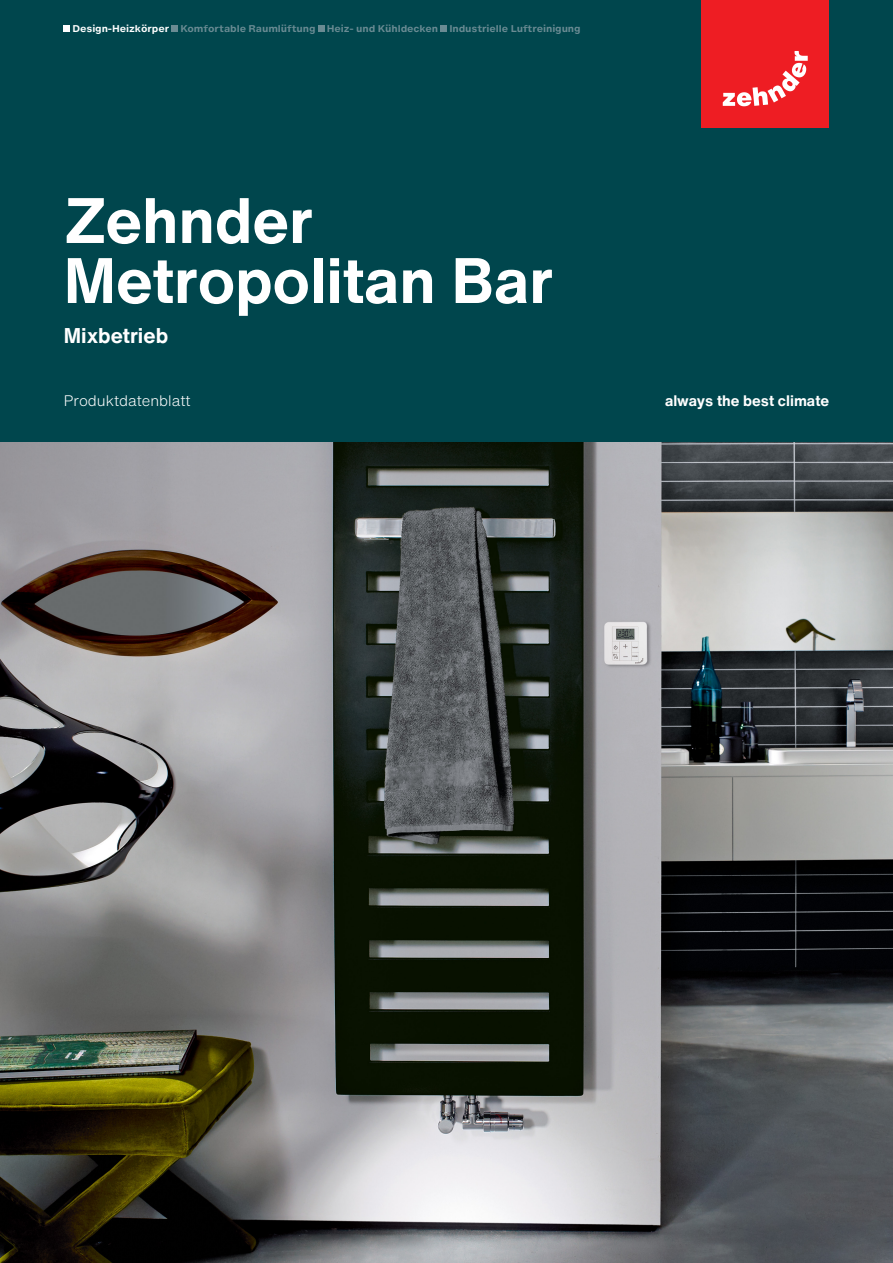
<style>
.page{position:relative;width:893px;height:1263px;background:#fff}
.page>*{position:absolute;margin:0;border:0;box-sizing:border-box;transform-origin:0 0}
.PageTitle{font:700 63px "Helvetica Now Text";color:#fff}
.Operation_Mode{font:700 21px "Helvetica Now Text";color:#fff}
.Claim{font:700 15px "Helvetica Now Text";color:#fff}
.PageSubTitle{font:300 15px "Helvetica Now Text";color:#fff}
.Breadcrumb{font:700 9.3px "Helvetica Now Micro";letter-spacing:-.01em;color:#6a8b93}
.s1{color:#fff}
</style>
<div class="page">
<img style="left:0;top:442px;width:893px;height:821px">
<div style="left:0;top:0;width:893px;height:442px;background:#00464d"></div>
<div style="left:702px;top:0;width:127px;height:128px;background:#ee1d23"></div>
<svg style="left:723px;top:51px;width:85px;height:55px"></svg>
<div style="left:64px;top:25px;width:6px;height:7px;background:#fff"></div>
<div style="left:172px;top:25px;width:6px;height:7px;background:#6a8b93"></div>
<div style="left:318px;top:25px;width:6px;height:7px;background:#6a8b93"></div>
<div style="left:441px;top:25px;width:6px;height:7px;background:#6a8b93"></div>
<p class="Breadcrumb" style="left:73px;top:21px;width:510px"><span class="s1">Design-Heizkörper</span> Komfortable Raumlüftung Heiz- und Kühldecken Industrielle Luftreinigung</p>
<p class="PageTitle" style="left:64px;top:178px;width:251px">Zehnder</p>
<p class="PageTitle" style="left:64px;top:238px;width:491px">Metropolitan Bar</p>
<p class="Operation_Mode" style="left:64px;top:321px;width:106px">Mixbetrieb</p>
<p class="PageSubTitle" style="left:64px;top:390px;width:128px">Produktdatenblatt</p>
<p class="Claim" style="left:665px;top:390px;width:166px">always the best climate</p>
</div>
